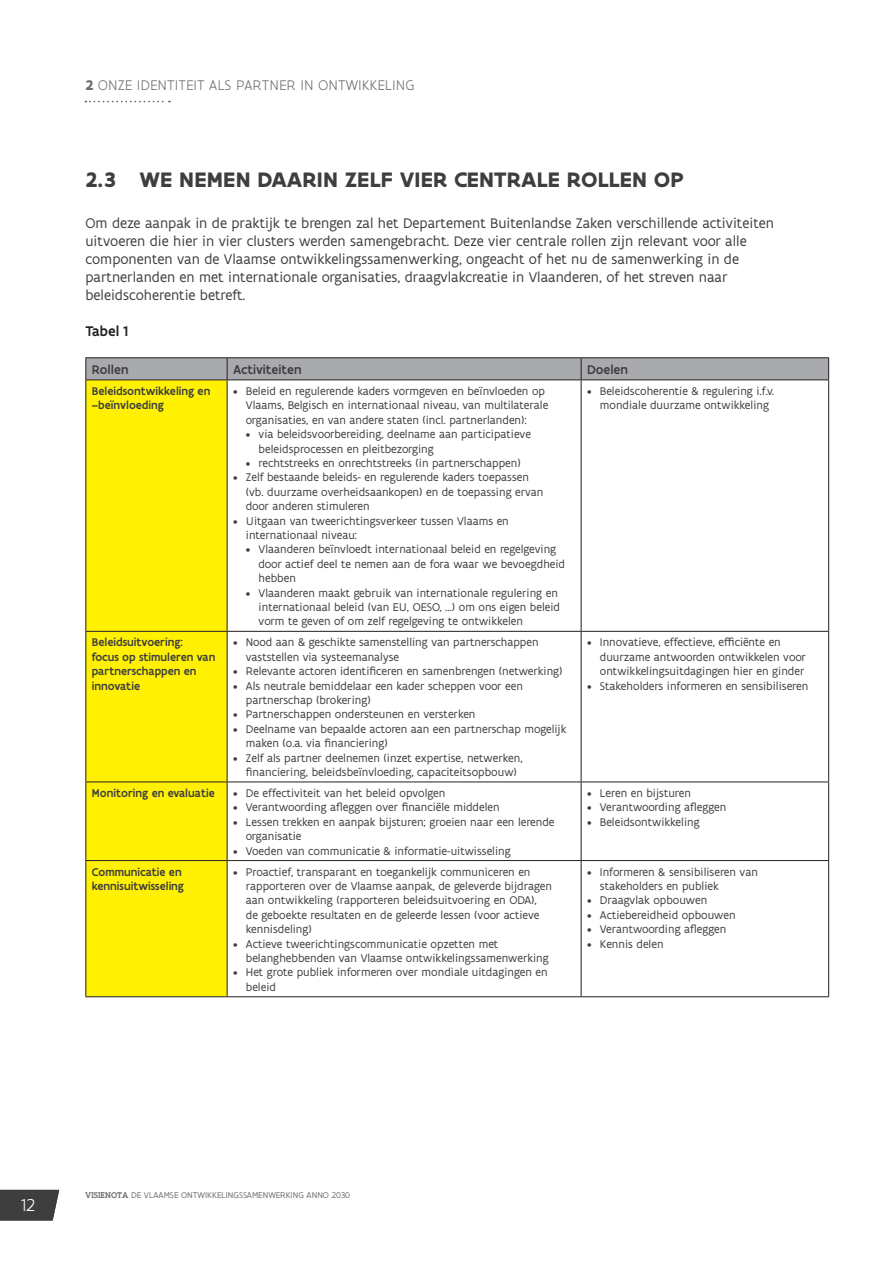
<style>
.page{position:relative;width:893px;height:1263px;background:#fff}
.page>*{position:absolute;margin:0;border:0;box-sizing:border-box;transform-origin:0 0}
.t1{font:700 22.5px "Flanders Art Sans";letter-spacing:.005em;color:#3e3e3f}
.t2{font:300 18.45px "Flanders Art Sans";color:#fff}
.t3{font:15px/18px "Flanders Art Sans";color:#3e3e3f}
.t4{font:300 15px "Flanders Art Sans";letter-spacing:.005em;color:#6c6d70}
.t5{font:500 15px "Flanders Art Sans";letter-spacing:-.005em;color:#231f20}
.t6{font:500 13.5px "Flanders Art Sans";color:#3e3e3f}
.t7{font:12px/14.4px "Flanders Art Sans";color:#3e3e3f}
.t8{font:500 12px/14.4px "Flanders Art Sans";color:#3e3e3f}
.t9{font:9px "Flanders Art Sans";letter-spacing:.005em;color:#6c6d70}
.s1{font-weight:700}
.s2{font-family:"Flanders Art Serif";font-weight:500}
</style>
<div class="page">
<div style="left:0;top:1190px;width:59px;height:30px;background:#3e3e3f"></div>
<div style="left:86px;top:380px;width:141px;height:616px;background:#fff101"></div>
<hr style="left:85px;top:357px;width:142px;height:1px;background:#231f20">
<hr style="left:227px;top:357px;width:354px;height:1px;background:#231f20">
<hr style="left:581px;top:357px;width:248px;height:1px;background:#231f20">
<div style="left:85px;top:358px;width:744px;height:21px;background:#a9aaae"></div>
<hr style="left:85px;top:379px;width:142px;height:1px;background:#231f20">
<hr style="left:85px;top:380px;width:1px;height:251px;background:#231f20">
<hr style="left:227px;top:379px;width:354px;height:1px;background:#231f20">
<hr style="left:227px;top:380px;width:1px;height:251px;background:#231f20">
<hr style="left:581px;top:379px;width:248px;height:1px;background:#231f20">
<hr style="left:581px;top:380px;width:1px;height:251px;background:#231f20">
<hr style="left:828px;top:380px;width:1px;height:251px;background:#231f20">
<hr style="left:85px;top:631px;width:142px;height:1px;background:#231f20">
<hr style="left:85px;top:632px;width:1px;height:149px;background:#231f20">
<hr style="left:227px;top:631px;width:354px;height:1px;background:#231f20">
<hr style="left:227px;top:632px;width:1px;height:149px;background:#231f20">
<hr style="left:581px;top:631px;width:248px;height:1px;background:#231f20">
<hr style="left:581px;top:632px;width:1px;height:149px;background:#231f20">
<hr style="left:828px;top:632px;width:1px;height:149px;background:#231f20">
<hr style="left:85px;top:781px;width:142px;height:1px;background:#231f20">
<hr style="left:85px;top:782px;width:1px;height:78px;background:#231f20">
<hr style="left:227px;top:781px;width:354px;height:1px;background:#231f20">
<hr style="left:227px;top:782px;width:1px;height:78px;background:#231f20">
<hr style="left:581px;top:781px;width:248px;height:1px;background:#231f20">
<hr style="left:581px;top:782px;width:1px;height:78px;background:#231f20">
<hr style="left:828px;top:782px;width:1px;height:78px;background:#231f20">
<hr style="left:85px;top:860px;width:142px;height:1px;background:#231f20">
<hr style="left:85px;top:861px;width:1px;height:135px;background:#231f20">
<hr style="left:227px;top:860px;width:354px;height:1px;background:#231f20">
<hr style="left:227px;top:861px;width:1px;height:135px;background:#231f20">
<hr style="left:581px;top:860px;width:248px;height:1px;background:#231f20">
<hr style="left:581px;top:861px;width:1px;height:135px;background:#231f20">
<hr style="left:828px;top:861px;width:1px;height:135px;background:#231f20">
<hr style="left:85px;top:996px;width:142px;height:1px;background:#231f20">
<hr style="left:227px;top:996px;width:354px;height:1px;background:#231f20">
<hr style="left:581px;top:996px;width:248px;height:1px;background:#231f20">
<svg style="left:85px;top:101px;width:85px;height:1px"></svg>
<p class="t4" style="left:85px;top:76px;width:331px"><span class="s1">2</span> ONZE IDENTITEIT ALS PARTNER IN ONTWIKKELING</p>
<h1 class="t1" style="left:85px;top:165px;width:600px">2.3 WE NEMEN DAARIN ZELF VIER CENTRALE ROLLEN OP</h1>
<p class="t3" style="left:85px;top:215px;width:690px">Om deze aanpak in de praktijk te brengen zal het Departement Buitenlandse Zaken verschillende activiteiten uitvoeren die hier in vier clusters werden samengebracht. Deze vier centrale rollen zijn relevant voor alle componenten van de Vlaamse ontwikkelingssamenwerking, ongeacht of het nu de samenwerking in de partnerlanden en met internationale organisaties, draagvlakcreatie in Vlaanderen, of het streven naar beleidscoherentie betreft.</p>
<p class="t5" style="left:85px;top:322px;width:44px">Tabel 1</p>
<p class="t6" style="left:92px;top:361px;width:38px">Rollen</p>
<p class="t6" style="left:233px;top:361px;width:70px">Activiteiten</p>
<p class="t6" style="left:587px;top:361px;width:42px">Doelen</p>
<p class="t8" style="left:92px;top:384px;width:120px">Beleidsontwikkeling en –beïnvloeding</p>
<p class="t7" style="left:246px;top:384px;width:304px;text-indent:-13px">• Beleid en regulerende kaders vormgeven en beïnvloeden op<br>Vlaams, Belgisch en internationaal niveau, van multilaterale organisaties, en van andere staten (incl. partnerlanden):</p>
<p class="t7" style="left:259px;top:427px;width:274px;text-indent:-13px">• via beleidsvoorbereiding, deelname aan participatieve beleidsprocessen en pleitbezorging</p>
<p class="t7" style="left:246px;top:456px;width:276px">• rechtstreeks en onrechtstreeks (in partnerschappen)</p>
<p class="t7" style="left:246px;top:470px;width:299px;text-indent:-13px">• Zelf bestaande beleids- en regulerende kaders toepassen (vb. duurzame overheidsaankopen) en de toepassing ervan door anderen stimuleren</p>
<p class="t7" style="left:246px;top:514px;width:264px;text-indent:-13px">• Uitgaan van tweerichtingsverkeer tussen Vlaams en internationaal niveau:</p>
<p class="t7" style="left:259px;top:542px;width:308px;text-indent:-13px">• Vlaanderen beïnvloedt internationaal beleid en regelgeving door actief deel te nemen aan de fora waar we bevoegdheid hebben</p>
<p class="t7" style="left:259px;top:586px;width:303px;text-indent:-13px">• Vlaanderen maakt gebruik van internationale regulering en internationaal beleid (van EU, OESO, …) om ons eigen beleid vorm te geven of om zelf regelgeving te ontwikkelen</p>
<p class="t7" style="left:600px;top:384px;width:176px;text-indent:-13px">• Beleidscoherentie &amp; regulering i.f.v. mondiale duurzame ontwikkeling</p>
<p class="t8" style="left:92px;top:635px;width:125px">Beleidsuitvoering:<br>focus op stimuleren van partnerschappen en innovatie</p>
<p class="t7" style="left:246px;top:635px;width:294px;text-indent:-13px">• Nood aan &amp; geschikte samenstelling van partnerschappen vaststellen via systeemanalyse</p>
<p class="t7" style="left:233px;top:664px;width:331px">• Relevante actoren identificeren en samenbrengen (netwerking)</p>
<p class="t7" style="left:246px;top:679px;width:279px;text-indent:-13px">• Als neutrale bemiddelaar een kader scheppen voor een partnerschap (brokering)</p>
<p class="t7" style="left:233px;top:707px;width:244px">• Partnerschappen ondersteunen en versterken</p>
<p class="t7" style="left:246px;top:722px;width:322px;text-indent:-13px">• Deelname van bepaalde actoren aan een partnerschap mogelijk maken (o.a. via financiering)</p>
<p class="t7" style="left:233px;top:751px;width:291px;text-align:center">• Zelf als partner deelnemen (inzet expertise, netwerken, financiering, beleidsbeïnvloeding, capaciteitsopbouw)</p>
<p class="t8" style="left:92px;top:786px;width:125px">Monitoring en evaluatie</p>
<p class="t7" style="left:233px;top:786px;width:214px">• De effectiviteit van het beleid opvolgen</p>
<p class="t7" style="left:233px;top:800px;width:268px">• Verantwoording afleggen over financiële middelen</p>
<p class="t7" style="left:246px;top:815px;width:310px;text-indent:-13px">• Lessen trekken en aanpak bijsturen; groeien naar een lerende organisatie</p>
<p class="t7" style="left:233px;top:844px;width:279px">• Voeden van communicatie &amp; informatie-uitwisseling</p>
<p class="t8" style="left:92px;top:864px;width:94px">Communicatie en kennisuitwisseling</p>
<p class="t7" style="left:246px;top:865px;width:307px;text-indent:-13px">• Proactief, transparant en toegankelijk communiceren en rapporteren over de Vlaamse aanpak, de geleverde bijdragen aan ontwikkeling (rapporteren beleidsuitvoering en ODA), de geboekte resultaten en de geleerde lessen (voor actieve kennisdeling)</p>
<p class="t7" style="left:246px;top:937px;width:304px;text-indent:-13px">• Actieve tweerichtingscommunicatie opzetten met belanghebbenden van Vlaamse ontwikkelingssamenwerking</p>
<p class="t7" style="left:246px;top:965px;width:303px;text-indent:-13px">• Het grote publiek informeren over mondiale uitdagingen en beleid</p>
<p class="t7" style="left:600px;top:635px;width:207px;text-indent:-13px">• Innovatieve, effectieve, efficiënte en duurzame antwoorden ontwikkelen voor ontwikkelingsuitdagingen hier en ginder</p>
<p class="t7" style="left:587px;top:679px;width:223px">• Stakeholders informeren en sensibiliseren</p>
<p class="t7" style="left:587px;top:786px;width:105px">• Leren en bijsturen</p>
<p class="t7" style="left:587px;top:800px;width:141px">• Verantwoording afleggen</p>
<p class="t7" style="left:587px;top:815px;width:114px">• Beleidsontwikkeling</p>
<p class="t7" style="left:600px;top:865px;width:159px;text-indent:-13px">• Informeren &amp; sensibiliseren van stakeholders en publiek</p>
<p class="t7" style="left:587px;top:893px;width:122px">• Draagvlak opbouwen</p>
<p class="t7" style="left:587px;top:908px;width:150px">• Actiebereidheid opbouwen</p>
<p class="t7" style="left:587px;top:922px;width:141px">• Verantwoording afleggen</p>
<p class="t7" style="left:587px;top:937px;width:78px">• Kennis delen</p>
<h2 class="t2" style="left:21px;top:1194px;width:16px">12</h2>
<p class="t9" style="left:85px;top:1189px;width:267px"><span class="s2">VISIENOTA</span> DE VLAAMSE ONTWIKKELINGSSAMENWERKING ANNO 2030</p>
</div>
